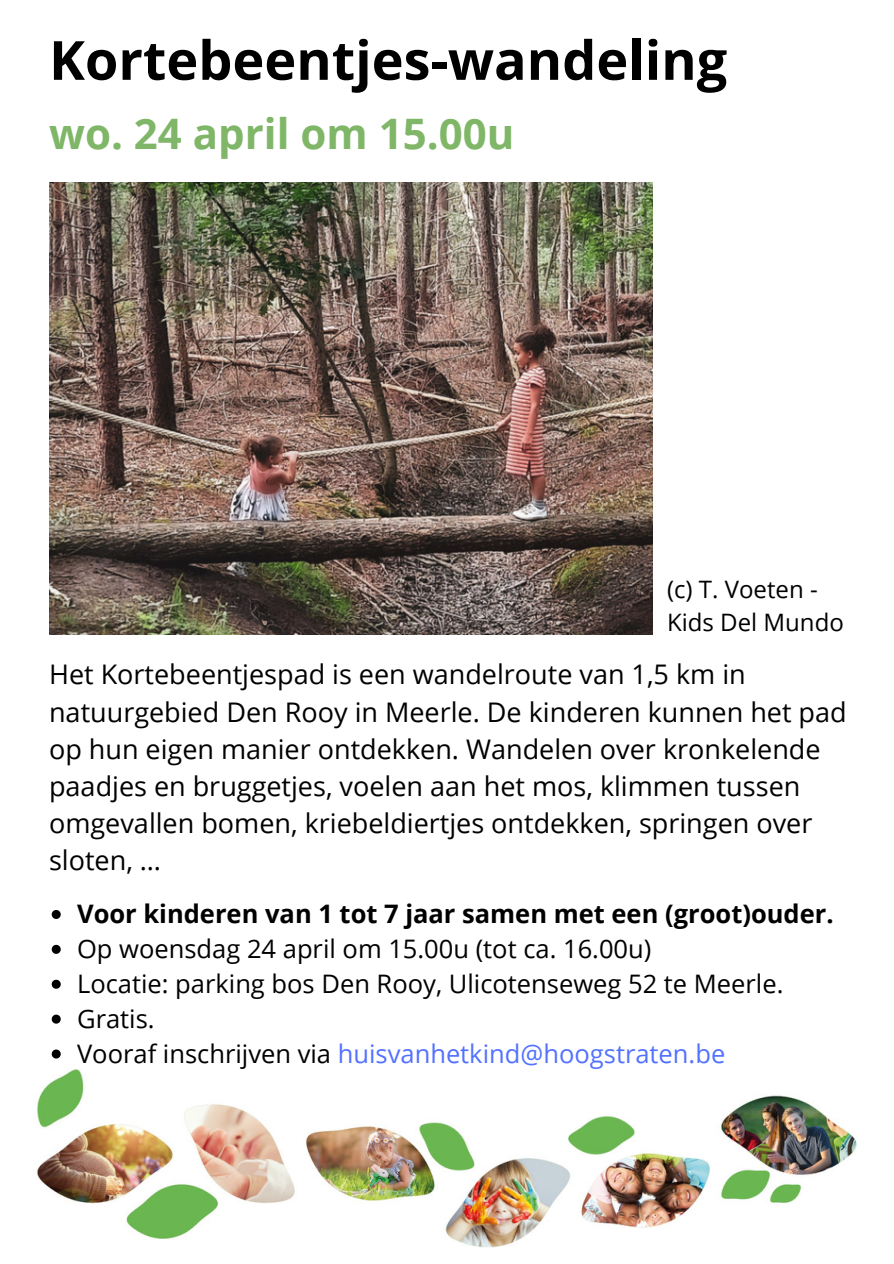
<style>
.page{position:relative;width:894px;height:1264px;background:#fff}
.page>*{position:absolute;margin:0;border:0;box-sizing:border-box;transform-origin:0 0}
.t1{font:700 54px "Open Sans";color:#000}
.t2{font:700 42px "Open Sans";color:#7fb667}
.t3{font:27px/37.2px "Open Sans";color:#000}
.t4{font:25.5px "Open Sans";color:#000}
.t5{font:25.5px "Open Sans";color:#5271ff}
.t6{font:700 25.5px "Open Sans";color:#000}
.t7{font:24px/32.7px "Open Sans";color:#000}
.s1{color:#000}
</style>
<div class="page">
<img style="left:37px;top:1069px;width:820px;height:179px">
<img style="left:49px;top:182px;width:603px;height:452px">
<svg style="left:52px;top:910px;width:9px;height:9px"></svg>
<svg style="left:52px;top:944px;width:9px;height:9px"></svg>
<svg style="left:52px;top:979px;width:9px;height:9px"></svg>
<svg style="left:52px;top:1014px;width:9px;height:9px"></svg>
<svg style="left:52px;top:1049px;width:9px;height:9px"></svg>
<p class="t1" style="left:49px;top:22px;width:679px">Kortebeentjes-wandeling</p>
<p class="t2" style="left:49px;top:104px;width:466px">wo. 24 april om 15.00u</p>
<p class="t7" style="left:666px;top:572px;width:178px">(c) T. Voeten -<br>Kids Del Mundo</p>
<h3 class="t3" style="left:49px;top:655px;width:798px">Het Kortebeentjespad is een wandelroute van 1,5 km in natuurgebied Den Rooy in Meerle. De kinderen kunnen het pad op hun eigen manier ontdekken. Wandelen over kronkelende paadjes en bruggetjes, voelen aan het mos, klimmen tussen omgevallen bomen, kriebeldiertjes ontdekken, springen over sloten, …</h3>
<p class="t6" style="left:77px;top:896px;width:757px">Voor kinderen van 1 tot 7 jaar samen met een (groot)ouder.</p>
<p class="t4" style="left:77px;top:931px;width:575px">Op woensdag 24 april om 15.00u (tot ca. 16.00u)</p>
<p class="t4" style="left:77px;top:966px;width:707px">Locatie: parking bos Den Rooy, Ulicotenseweg 52 te Meerle.</p>
<p class="t4" style="left:77px;top:1000px;width:79px">Gratis.</p>
<p class="t5" style="left:77px;top:1035px;width:649px"><span class="s1">Vooraf inschrijven via</span> huisvanhetkind@hoogstraten.be</p>
</div>
